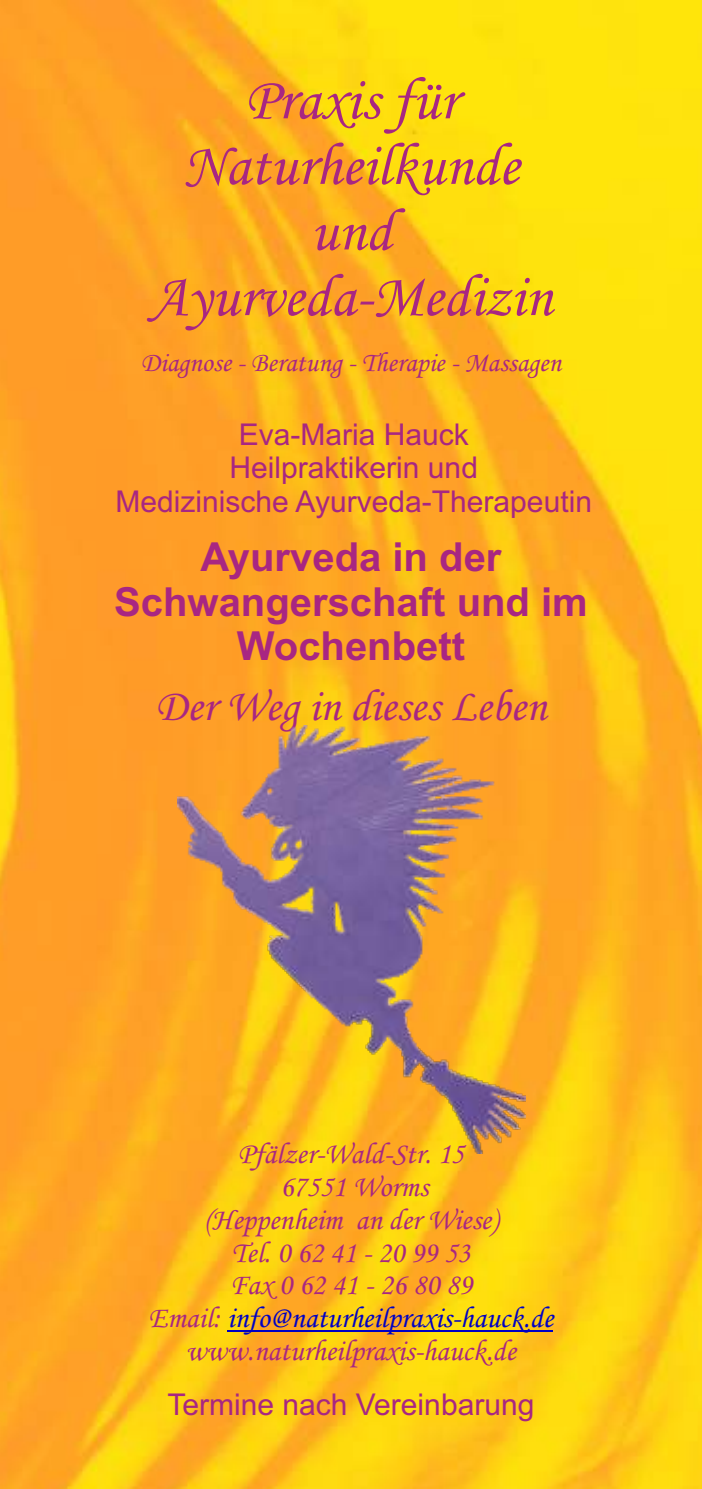
<style>
.page{position:relative;width:702px;height:1489px;background:#fff}
.page>*{position:absolute;margin:0;border:0;box-sizing:border-box;transform-origin:0 0}
.t1{font:60px/65.5px "Monotype Corsiva";color:#a82682;text-align:center}
.t2{font:45px "Monotype Corsiva";color:#a82682}
.t3{font:700 40px/44.8px "Arial";color:#a82682;text-align:center}
.t4{font:30px/32.8px "Monotype Corsiva";color:#a82682;text-align:center}
.t5{font:30px/33.5px "Arial";color:#a82682;text-align:center}
.t6{font:27.5px "Monotype Corsiva";color:#a82682}
.s1{color:#0000c4}
</style>
<div class="page">
<img style="left:0;top:0;width:702px;height:1488px">
<hr style="left:227px;top:1329px;width:326px;height:2px;background:#0000c4">
<img style="left:177px;top:725px;width:348px;height:428px">
<h1 class="t1" style="left:150px;top:73px;width:404px">Praxis für<br>Naturheilkunde und<br>Ayurveda-Medizin</h1>
<p class="t6" style="left:141px;top:352px;width:422px">Diagnose - Beratung - Therapie - Massagen</p>
<p class="t5" style="left:115px;top:420px;width:478px">Eva-Maria Hauck<br>Heilpraktikerin und<br>Medizinische Ayurveda-Therapeutin</p>
<h3 class="t3" style="left:114px;top:538px;width:475px">Ayurveda in der<br>Schwangerschaft und im<br>Wochenbett</h3>
<h2 class="t2" style="left:156px;top:688px;width:392px">Der Weg in dieses Leben</h2>
<p class="t4" style="left:149px;top:1140px;width:406px">Pfälzer-Wald-Str. 15<br>67551 Worms<br>(Heppenheim an der Wiese)<br>Tel. 0 62 41 - 20 99 53<br>Fax 0 62 41 - 26 80 89<br>Email: <span class="s1">info@naturheilpraxis-hauck.de </span>www.naturheilpraxis-hauck.de</p>
<p class="t5" style="left:167px;top:1390px;width:368px">Termine nach Vereinbarung</p>
</div>
